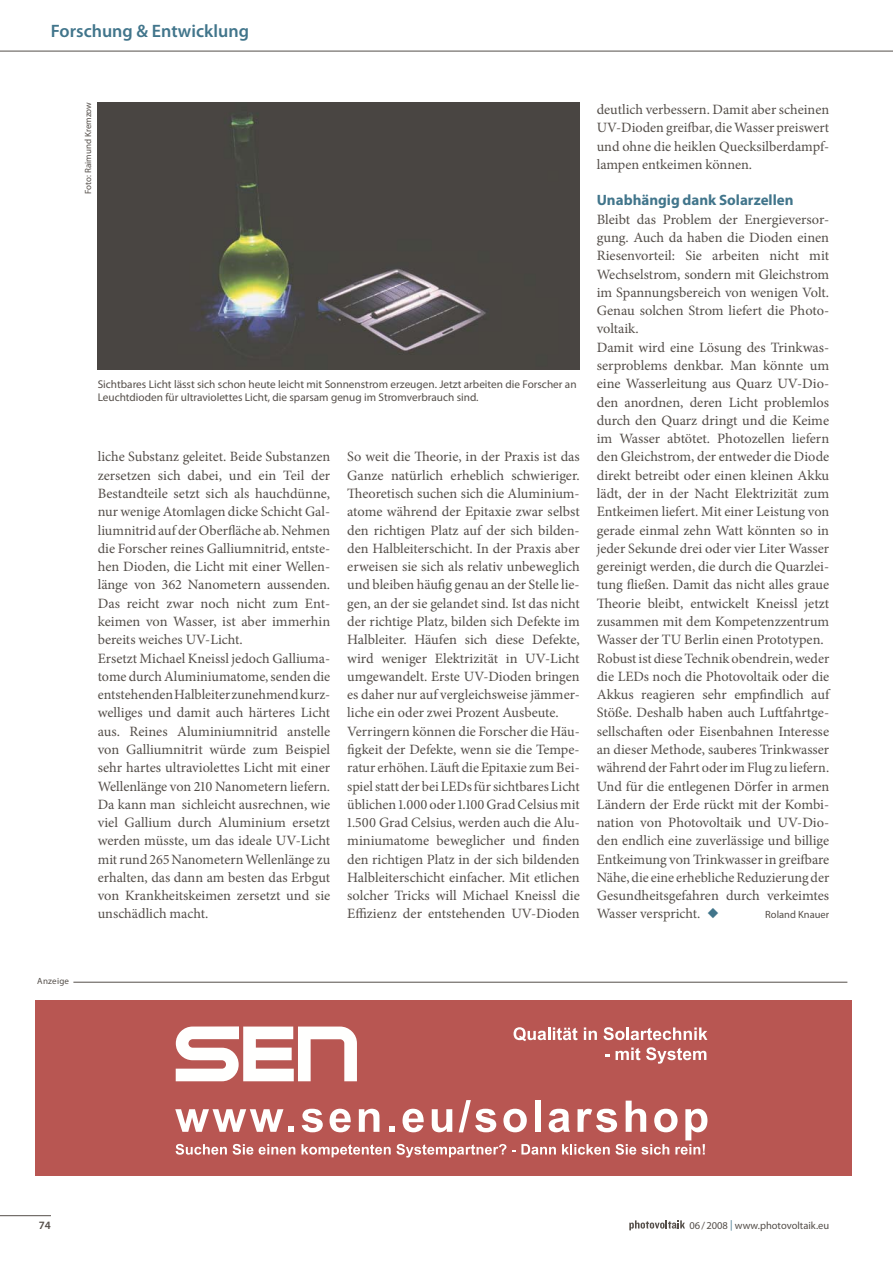
<style>
.page{position:relative;width:893px;height:1263px;background:#fff}
.page>*{position:absolute;margin:0;border:0;box-sizing:border-box;transform-origin:0 0}
.t1{font:600 18px "Myriad Pro";color:#41758b}
.t2{font:700 15px "Myriad Pro";color:#41758b}
.t3{font:14.25px/18.3px "Minion Pro";color:#544e49}
.t4{font:11.25px/13.5px "Myriad Pro";color:#544e49}
.t5{font:600 11.25px "Myriad Pro";color:#544e49}
.t6{font:10.5px "Myriad Pro";color:#544e49}
.t7{font:9px "Myriad Pro";color:#544e49}
.t8{font:9px "Myriad Pro";letter-spacing:.025em;color:#544e49}
.s1{color:#41758b}
</style>
<div class="page">
<img style="left:98px;top:103px;width:482px;height:267px">
<hr style="left:0;top:51px;width:893px;height:1px;background:#544e49">
<hr style="left:0;top:1215px;width:51px;height:1px;background:#544e49">
<svg style="left:629px;top:1220px;width:56px;height:10px"></svg>
<hr style="left:73px;top:982px;width:774px;height:1px;background:#544e49">
<div style="left:35px;top:1000px;width:817px;height:176px;background:#b85652"></div>
<svg style="left:175px;top:1109px;width:119px;height:23px"></svg>
<svg style="left:513px;top:1027px;width:64px;height:14px"></svg>
<svg style="left:584px;top:1027px;width:13px;height:13px"></svg>
<svg style="left:603px;top:1027px;width:104px;height:13px"></svg>
<svg style="left:605px;top:1054px;width:4px;height:3px"></svg>
<svg style="left:615px;top:1048px;width:25px;height:12px"></svg>
<svg style="left:646px;top:1047px;width:60px;height:17px"></svg>
<svg style="left:176px;top:1144px;width:51px;height:11px"></svg>
<svg style="left:233px;top:1144px;width:20px;height:11px"></svg>
<svg style="left:259px;top:1144px;width:36px;height:11px"></svg>
<svg style="left:301px;top:1100px;width:406px;height:58px"></svg>
<svg style="left:176px;top:1026px;width:181px;height:55px"></svg>
<p class="t1" style="left:51px;top:20px;width:200px">Forschung &amp; Entwicklung</p>
<p class="t7" style="left:85px;top:194px;width:93px;rotate:-90deg">Foto: Raimund Kremzow</p>
<p class="t4" style="left:98px;top:378px;width:480px">Sichtbares Licht lässt sich schon heute leicht mit Sonnenstrom erzeugen. Jetzt arbeiten die Forscher an<br>Leuchtdioden für ultraviolettes Licht, die sparsam genug im Stromverbrauch sind.</p>
<p class="t3" style="left:98px;top:449px;width:234px">liche Substanz geleitet. Beide Substanzen zersetzen sich dabei, und ein Teil der Bestandteile setzt sich als hauchdünne, nur wenige Atomlagen dicke Schicht Gal&shy;liumnitrid auf der Oberfläche ab. Nehmen die Forscher reines Galliumnitrid, entste&shy;hen Dioden, die Licht mit einer Wellen&shy;länge von 362 Nanometern aussenden.<br>Das reicht zwar noch nicht zum Ent&shy;keimen von Wasser, ist aber immerhin bereits weiches UV-Licht.<br>Ersetzt Michael Kneissl jedoch Galliuma&shy;tome durch Aluminiumatome, senden die entstehenden Halbleiter zunehmend kurz&shy;welliges und damit auch härteres Licht aus. Reines Aluminiumnitrid anstelle von Galliumnitrit würde zum Beispiel sehr hartes ultraviolettes Licht mit einer Wellenlänge von 210 Nanometern liefern.<br>Da kann man sichleicht ausrechnen, wie viel Gallium durch Aluminium ersetzt werden müsste, um das ideale UV-Licht mit rund 265 Nanometern Wellenlänge zu erhalten, das dann am besten das Erbgut von Krankheitskeimen zersetzt und sie unschädlich macht.</p>
<p class="t3" style="left:347px;top:449px;width:234px">So weit die Theorie, in der Praxis ist das Ganze natürlich erheblich schwieriger.<br>Theoretisch suchen sich die Aluminium&shy;atome während der Epitaxie zwar selbst den richtigen Platz auf der sich bilden&shy;den Halbleiterschicht. In der Praxis aber erweisen sie sich als relativ unbeweglich und bleiben häufig genau an der Stelle lie&shy;gen, an der sie gelandet sind. Ist das nicht der richtige Platz, bilden sich Defekte im Halbleiter. Häufen sich diese Defekte, wird weniger Elektrizität in UV-Licht umgewandelt. Erste UV-Dioden bringen es daher nur auf vergleichsweise jämmer&shy;liche ein oder zwei Prozent Ausbeute.<br>Verringern können die Forscher die Häu&shy;figkeit der Defekte, wenn sie die Tempe&shy;ratur erhöhen. Läuft die Epitaxie zum Bei&shy;spiel statt der bei LEDs für sichtbares Licht üblichen 1.000 oder 1.100 Grad Celsius mit 1.500 Grad Celsius, werden auch die Alu&shy;miniumatome beweglicher und finden den richtigen Platz in der sich bildenden Halbleiterschicht einfacher. Mit etlichen solcher Tricks will Michael Kneissl die Effizienz der entstehenden UV-Dioden</p>
<p class="t3" style="left:597px;top:102px;width:234px;text-align:justify">deutlich verbessern. Damit aber scheinen UV-Dioden greifbar, die Wasser preiswert und ohne die heiklen Quecksilberdampf&shy;lampen entkeimen können.</p>
<p class="t2" style="left:597px;top:195px;width:198px">Unabhängig dank Solarzellen</p>
<p class="t3" style="left:597px;top:211px;width:234px">Bleibt das Problem der Energieversor&shy;gung. Auch da haben die Dioden einen Riesenvorteil: Sie arbeiten nicht mit Wechselstrom, sondern mit Gleichstrom im Spannungsbereich von wenigen Volt.<br>Genau solchen Strom liefert die Photo&shy;voltaik.<br>Damit wird eine Lösung des Trinkwas&shy;serproblems denkbar. Man könnte um eine Wasserleitung aus Quarz UV-Dio&shy;den anordnen, deren Licht problemlos durch den Quarz dringt und die Keime im Wasser abtötet. Photozellen liefern den Gleichstrom, der entweder die Diode direkt betreibt oder einen kleinen Akku lädt, der in der Nacht Elektrizität zum Entkeimen liefert. Mit einer Leistung von gerade einmal zehn Watt könnten so in jeder Sekunde drei oder vier Liter Wasser gereinigt werden, die durch die Quarzlei&shy;tung fließen. Damit das nicht alles graue Theorie bleibt, entwickelt Kneissl jetzt zusammen mit dem Kompetenzzentrum Wasser der TU Berlin einen Prototypen.<br>Robust ist diese Technik obendrein, weder die LEDs noch die Photovoltaik oder die Akkus reagieren sehr empfindlich auf Stöße. Deshalb haben auch Luftfahrtge&shy;sellschaften oder Eisenbahnen Interesse an dieser Methode, sauberes Trinkwasser während der Fahrt oder im Flug zu liefern.<br>Und für die entlegenen Dörfer in armen Ländern der Erde rückt mit der Kombi&shy;nation von Photovoltaik und UV-Dio&shy;den endlich eine zuverlässige und billige Entkeimung von Trinkwasser in greifbare Nähe, die eine erhebliche Reduzierung der Gesundheitsgefahren durch verkeimtes Wasser verspricht.</p>
<p class="t6" style="left:765px;top:911px;width:65px">Roland Knauer</p>
<p class="t8" style="left:37px;top:978px;width:33px">Anzeige</p>
<p class="t5" style="left:39px;top:1218px;width:14px">74</p>
<p class="t6" style="left:689px;top:1221px;width:141px">06 / 2008 <span class="s1">|</span> www.photovoltaik.eu</p>
</div>
